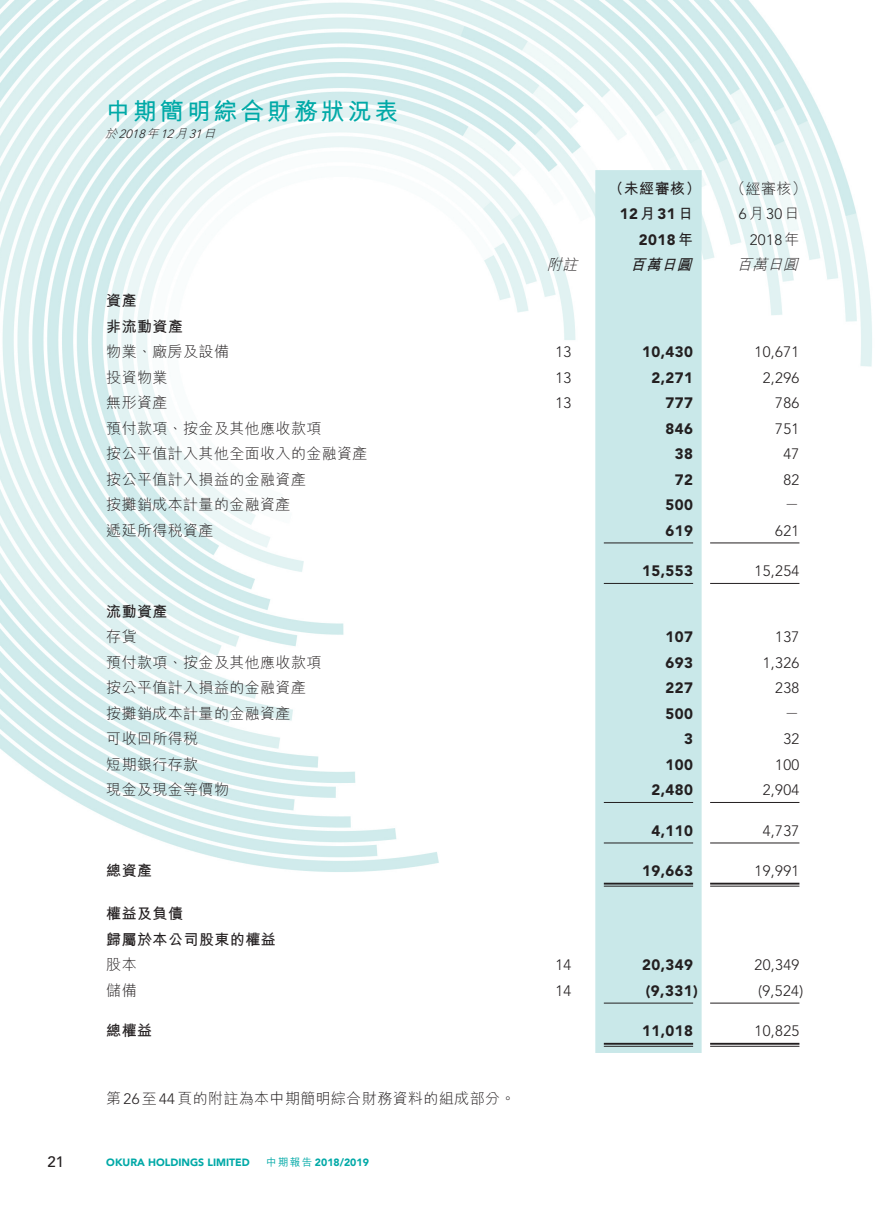
<style>
.page{position:relative;width:893px;height:1212px;background:#fff}
.page>*{position:absolute;margin:0;border:0;box-sizing:border-box;transform-origin:0 0}
.t1{font:700 24px "M Hei HK";letter-spacing:.12em;color:#00a9a7}
._1__內文{font:300 15px "M Hei HK";letter-spacing:.025em;color:#231f20}
._1__內文-2{font:300 15px "Avenir LT Std";letter-spacing:.025em;color:#231f20}
._1__內文-3{font:900 15px "Avenir LT Std";letter-spacing:.03em;color:#231f20}
._1__內文-4{font:700 15px "M Hei HK";letter-spacing:.03em;color:#231f20}
._1__內文-5{font:italic 300 15px "M Hei HK";color:#231f20}
._1__內文-6{font:italic 700 15px "M Hei HK";color:#231f20}
.t2{font:500 15px "Avenir LT Std";color:#231f20}
.t3{font:italic 300 12px "Avenir LT Std";color:#231f20}
.t4{font:italic 300 12px "M Hei HK";color:#231f20}
.t5{font:900 10.5px "Avenir LT Std";color:#00a9a7}
.s1{font-family:"M Hei HK"}
.s2{font-family:"Avenir LT Std"}
.s3{font-family:"M Hei HK";font-weight:500}
.s4{font-family:"M Hei HK";font-weight:700}
</style>
<div class="page">
<img style="left:0;top:0;width:872px;height:1047px">
<div style="left:595px;top:170px;width:107px;height:883px;background:#c9e8e9"></div>
<hr style="left:604px;top:542px;width:89px;height:1px;background:#231f20">
<hr style="left:710px;top:542px;width:89px;height:1px;background:#231f20">
<hr style="left:604px;top:583px;width:89px;height:1px;background:#231f20">
<hr style="left:710px;top:583px;width:89px;height:1px;background:#231f20">
<hr style="left:604px;top:802px;width:89px;height:1px;background:#231f20">
<hr style="left:710px;top:802px;width:89px;height:1px;background:#231f20">
<hr style="left:604px;top:842px;width:89px;height:1px;background:#231f20">
<hr style="left:710px;top:842px;width:89px;height:1px;background:#231f20">
<hr style="left:604px;top:883px;width:89px;height:1px;background:#231f20">
<hr style="left:604px;top:886px;width:89px;height:1px;background:#231f20">
<hr style="left:710px;top:883px;width:89px;height:1px;background:#231f20">
<hr style="left:710px;top:886px;width:89px;height:1px;background:#231f20">
<hr style="left:604px;top:1003px;width:89px;height:1px;background:#231f20">
<hr style="left:710px;top:1003px;width:89px;height:1px;background:#231f20">
<hr style="left:604px;top:1043px;width:89px;height:2px;background:#231f20">
<hr style="left:604px;top:1046px;width:89px;height:1px;background:#231f20">
<hr style="left:710px;top:1043px;width:89px;height:2px;background:#231f20">
<hr style="left:710px;top:1046px;width:89px;height:1px;background:#231f20">
<p class="t2" style="left:48px;top:1153px;width:18px">21</p>
<h1 class="t1" style="left:106px;top:93px;width:294px">中期簡明綜合財務狀況表</h1>
<p class="t4" style="left:203px;top:127px;width:17px">日</p>
<p class="t3" style="left:147px;top:126px;width:32px"><span class="s1">年</span>12</p>
<p class="t3" style="left:105px;top:126px;width:45px"><span class="s1">於</span>2018</p>
<p class="t3" style="left:175px;top:126px;width:32px"><span class="s1">月</span>31</p>
<p class="_1__內文-4" style="left:106px;top:290px;width:32px">資產</p>
<p class="_1__內文-4" style="left:106px;top:315px;width:78px">非流動資產</p>
<p class="_1__內文" style="left:106px;top:344px;width:124px">物業、廠房及設備</p>
<p class="_1__內文" style="left:106px;top:370px;width:63px">投資物業</p>
<p class="_1__內文" style="left:106px;top:395px;width:63px">無形資產</p>
<p class="_1__內文" style="left:106px;top:421px;width:217px">預付款項、按金及其他應收款項</p>
<p class="_1__內文" style="left:106px;top:446px;width:263px">按公平值計入其他全面收入的金融資產</p>
<p class="_1__內文" style="left:106px;top:472px;width:201px">按公平值計入損益的金融資產</p>
<p class="_1__內文" style="left:106px;top:497px;width:186px">按攤銷成本計量的金融資產</p>
<p class="_1__內文" style="left:106px;top:523px;width:109px">遞延所得稅資產</p>
<p class="_1__內文-4" style="left:106px;top:600px;width:63px">流動資產</p>
<p class="_1__內文" style="left:106px;top:629px;width:32px">存貨</p>
<p class="_1__內文" style="left:106px;top:655px;width:217px">預付款項、按金及其他應收款項</p>
<p class="_1__內文" style="left:106px;top:680px;width:201px">按公平值計入損益的金融資產</p>
<p class="_1__內文" style="left:106px;top:706px;width:186px">按攤銷成本計量的金融資產</p>
<p class="_1__內文" style="left:106px;top:731px;width:93px">可收回所得稅</p>
<p class="_1__內文" style="left:106px;top:757px;width:93px">短期銀行存款</p>
<p class="_1__內文" style="left:106px;top:782px;width:124px">現金及現金等價物</p>
<p class="_1__內文-4" style="left:106px;top:860px;width:47px">總資產</p>
<p class="_1__內文-4" style="left:106px;top:903px;width:78px">權益及負債</p>
<p class="_1__內文-4" style="left:106px;top:928px;width:171px">歸屬於本公司股東的權益</p>
<p class="_1__內文" style="left:106px;top:957px;width:32px">股本</p>
<p class="_1__內文" style="left:106px;top:983px;width:32px">儲備</p>
<p class="_1__內文-4" style="left:106px;top:1020px;width:47px">總權益</p>
<p class="_1__內文" style="left:106px;top:1090px;width:411px">第<span class="s2">26</span>至<span class="s2">44</span>頁的附註為本中期簡明綜合財務資料的組成部分。</p>
<p class="t5" style="left:106px;top:1156px;width:145px">OKURA HOLDINGS LIMITED</p>
<p class="t5" style="left:266px;top:1156px;width:104px"><span class="s3">中期報告</span> 2018/2019</p>
<p class="_1__內文-5" style="left:547px;top:257px;width:36px">附註</p>
<p class="_1__內文-2" style="left:555px;top:343px;width:17px">13</p>
<p class="_1__內文-2" style="left:555px;top:369px;width:17px">13</p>
<p class="_1__內文-2" style="left:555px;top:394px;width:17px">13</p>
<p class="_1__內文-2" style="left:555px;top:956px;width:17px">14</p>
<p class="_1__內文-2" style="left:555px;top:982px;width:17px">14</p>
<p class="_1__內文-4" style="left:608px;top:177px;width:94px">（未經審核）</p>
<p class="_1__內文-3" style="left:620px;top:205px;width:75px">12<span class="s4">月</span>31<span class="s4">日</span></p>
<p class="_1__內文-3" style="left:639px;top:230px;width:56px">2018<span class="s4">年</span></p>
<p class="_1__內文-6" style="left:630px;top:254px;width:68px">百萬日圓</p>
<p class="_1__內文-3" style="left:642px;top:343px;width:53px">10,430</p>
<p class="_1__內文-3" style="left:651px;top:368px;width:43px">2,271</p>
<p class="_1__內文-3" style="left:666px;top:394px;width:29px">777</p>
<p class="_1__內文-3" style="left:666px;top:419px;width:29px">846</p>
<p class="_1__內文-3" style="left:675px;top:445px;width:20px">38</p>
<p class="_1__內文-3" style="left:675px;top:470px;width:20px">72</p>
<p class="_1__內文-3" style="left:666px;top:496px;width:29px">500</p>
<p class="_1__內文-3" style="left:666px;top:521px;width:29px">619</p>
<p class="_1__內文-3" style="left:642px;top:562px;width:53px">15,553</p>
<p class="_1__內文-3" style="left:666px;top:628px;width:29px">107</p>
<p class="_1__內文-3" style="left:666px;top:653px;width:29px">693</p>
<p class="_1__內文-3" style="left:666px;top:679px;width:29px">227</p>
<p class="_1__內文-3" style="left:666px;top:704px;width:29px">500</p>
<p class="_1__內文-3" style="left:684px;top:730px;width:10px">3</p>
<p class="_1__內文-3" style="left:666px;top:755px;width:29px">100</p>
<p class="_1__內文-3" style="left:651px;top:781px;width:43px">2,480</p>
<p class="_1__內文-3" style="left:651px;top:821px;width:43px">4,110</p>
<p class="_1__內文-3" style="left:642px;top:862px;width:53px">19,663</p>
<p class="_1__內文-3" style="left:642px;top:956px;width:53px">20,349</p>
<p class="_1__內文-3" style="left:646px;top:981px;width:54px">)9,331(</p>
<p class="_1__內文-3" style="left:642px;top:1022px;width:53px">11,018</p>
<p class="_1__內文" style="left:730px;top:181px;width:78px">（經審核(</p>
<p class="_1__內文-2" style="left:739px;top:205px;width:62px">6<span class="s1">月</span>30<span class="s1">日</span></p>
<p class="_1__內文-2" style="left:750px;top:231px;width:51px">2018 <span class="s1">年</span></p>
<p class="_1__內文-5" style="left:737px;top:257px;width:67px">百萬日圓</p>
<p class="_1__內文-2" style="left:755px;top:343px;width:46px">10,671</p>
<p class="_1__內文-2" style="left:763px;top:369px;width:38px">2,296</p>
<p class="_1__內文-2" style="left:775px;top:394px;width:26px">786</p>
<p class="_1__內文-2" style="left:775px;top:420px;width:26px">751</p>
<p class="_1__內文-2" style="left:783px;top:445px;width:17px">47</p>
<p class="_1__內文-2" style="left:783px;top:471px;width:17px">82</p>
<p class="_1__內文" style="left:784px;top:497px;width:16px">－</p>
<p class="_1__內文-2" style="left:775px;top:522px;width:26px">621</p>
<p class="_1__內文-2" style="left:755px;top:562px;width:46px">15,254</p>
<p class="_1__內文-2" style="left:775px;top:628px;width:26px">137</p>
<p class="_1__內文-2" style="left:763px;top:654px;width:38px">1,326</p>
<p class="_1__內文-2" style="left:775px;top:679px;width:26px">238</p>
<p class="_1__內文" style="left:784px;top:706px;width:16px">－</p>
<p class="_1__內文-2" style="left:783px;top:730px;width:17px">32</p>
<p class="_1__內文-2" style="left:775px;top:756px;width:26px">100</p>
<p class="_1__內文-2" style="left:763px;top:781px;width:38px">2,904</p>
<p class="_1__內文-2" style="left:763px;top:822px;width:38px">4,737</p>
<p class="_1__內文-2" style="left:755px;top:862px;width:46px">19,991</p>
<p class="_1__內文-2" style="left:755px;top:956px;width:46px">20,349</p>
<p class="_1__內文-2" style="left:758px;top:982px;width:47px">)9,524(</p>
<p class="_1__內文-2" style="left:755px;top:1022px;width:46px">10,825</p>
</div>
